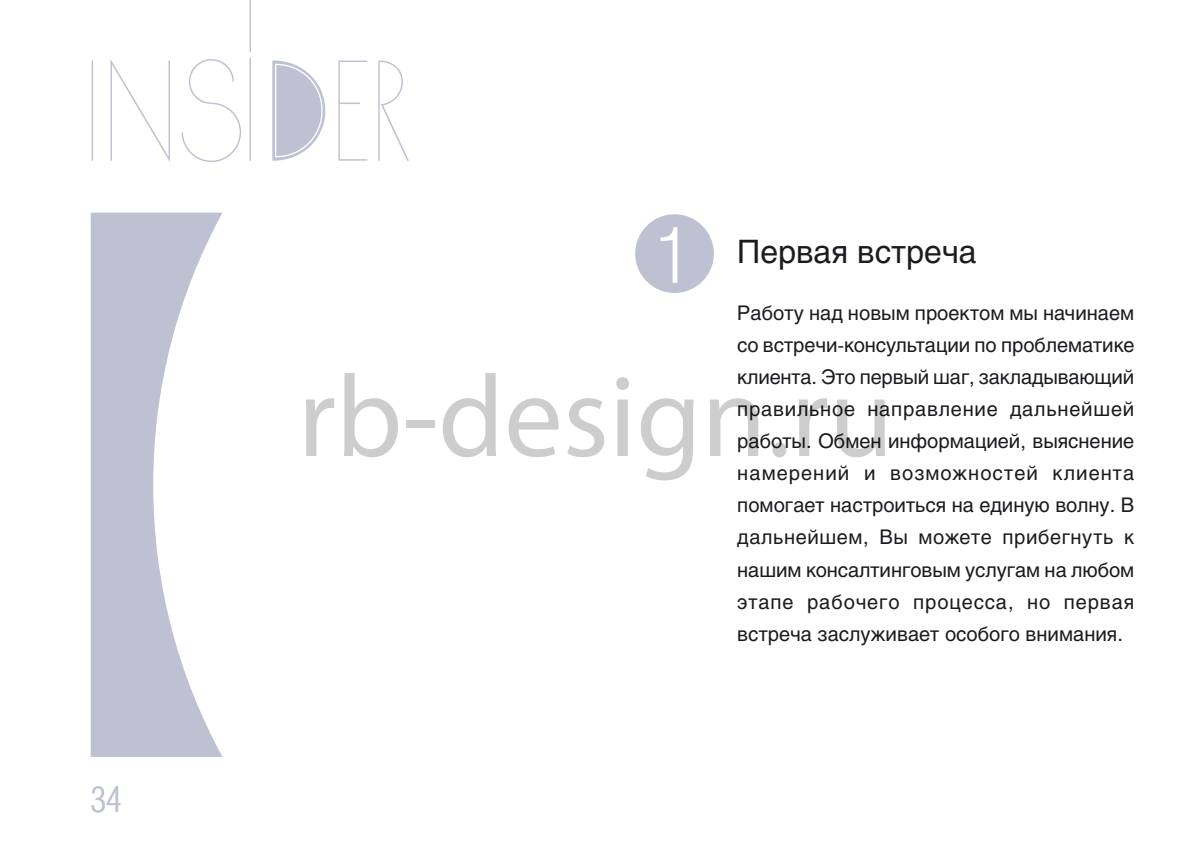
<style>
.page{position:relative;width:1191px;height:842px;background:#fff}
.page>*{position:absolute;margin:0;border:0;box-sizing:border-box;transform-origin:0 0}
.t1{font:116.8px "Myriad Pro";color:rgb(0 0 0/.2)}
.t2{font:300 78px "Helios Cond";color:#fff}
.t3{font:300 36px "Helios Cond";color:#bec1d1}
.t4{font:32px "Helios";color:#1b1c20}
.t5{font:20px/32px "Helios";color:#1b1c20;text-align:justify}
</style>
<div class="page">
<div style="left:635px;top:214px;width:79px;height:79px;background:#bec1d1;border-radius:50%"></div>
<svg style="left:92px;top:0;width:317px;height:162px"></svg>
<svg style="left:91px;top:213px;width:131px;height:544px;fill:#bec1d1"></svg>
<h3 class="t3" style="left:91px;top:785px;width:32px">34</h3>
<h2 class="t2" style="left:656px;top:225px;width:35px">1</h2>
<h3 class="t4" style="left:737px;top:239px;width:241px">Первая встреча</h3>
<p class="t5" style="left:737px;top:299px;width:398px">Работу над новым проектом мы начинаем со встречи-консультации по проблематике клиента. Это первый шаг, закладывающий правильное направление дальнейшей работы. Обмен информацией, выяснение намерений и возможностей клиента помогает настроиться на единую волну. В дальнейшем, Вы можете прибегнуть к нашим консалтинговым услугам на любом этапе рабочего процесса, но первая встреча заслуживает особого внимания.</p>
<h1 class="t1" style="left:298px;top:345px;width:597px">rb-design.ru</h1>
</div>
